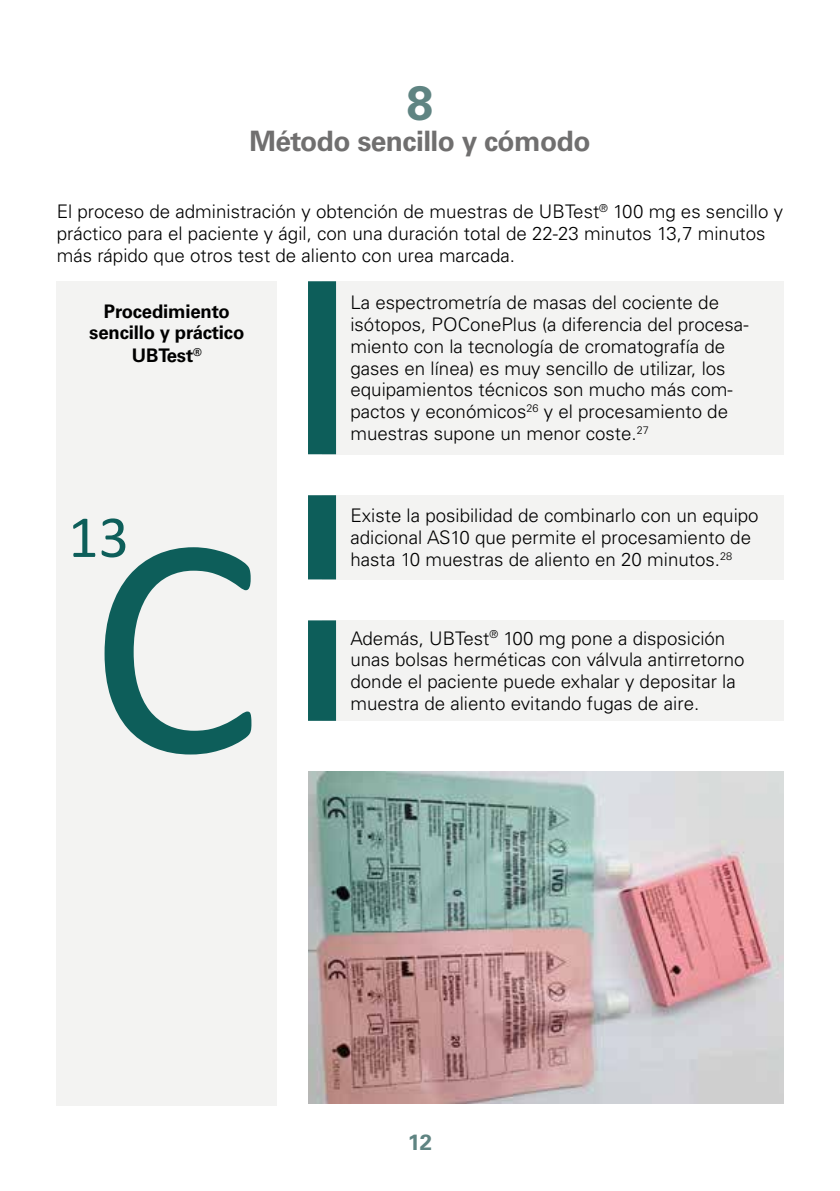
<style>
.page{position:relative;width:840px;height:1191px;background:#fff}
.page>*{position:absolute;margin:0;border:0;box-sizing:border-box;transform-origin:0 0}
.t1{font:320px "Calibri";color:#0d5e5a}
.t2{font:60px "Calibri";color:#0d5e5a}
.t3{font:700 48px "Univers LT Std";color:#5f8482}
.t4{font:700 28px "Univers LT Std";letter-spacing:-.02em;color:#706f6f}
.t5{font:700 22px "Univers LT Std";color:#5f8482}
.t6{font:300 18.8px/21.8px "Univers LT Std";color:#000}
.t7{font:700 18.8px/22.4px "Univers LT Std";letter-spacing:-.01em;color:#000;text-align:center}
</style>
<div class="page">
<div style="left:57px;top:281px;width:220px;height:825px;background:#f3f3f2"></div>
<div style="left:322px;top:281px;width:460px;height:173px;background:#f3f3f2"></div>
<div style="left:308px;top:281px;width:28px;height:173px;background:#0d5e5a"></div>
<div style="left:322px;top:495px;width:460px;height:84px;background:#f3f3f2"></div>
<div style="left:308px;top:495px;width:28px;height:84px;background:#0d5e5a"></div>
<div style="left:322px;top:620px;width:460px;height:101px;background:#f3f3f2"></div>
<div style="left:308px;top:620px;width:28px;height:101px;background:#0d5e5a"></div>
<img style="left:308px;top:771px;width:475px;height:332px">
<h3 class="t3" style="left:406px;top:75px;width:28px">8</h3>
<h3 class="t4" style="left:249px;top:125px;width:342px">Método sencillo y cómodo</h3>
<p class="t6" style="left:57px;top:201px;width:727px">El proceso de administración y obtención de muestras de UBTest<sup>®</sup> 100 mg es sencillo y práctico para el paciente y ágil, con una duración total de 22-23 minutos 13,7 minutos más rápido que otros test de aliento con urea marcada.</p>
<p class="t7" style="left:89px;top:300px;width:156px">Procedimiento sencillo y práctico<br>UBTest<sup>®</sup></p>
<p class="t6" style="left:350px;top:291px;width:399px">La espectrometría de masas del cociente de isótopos, POConePlus (a diferencia del procesa&shy;miento con la tecnología de cromatografía de gases en línea) es muy sencillo de utilizar, los equipamientos técnicos son mucho más com&shy;pactos y económicos<sup>26</sup> y el procesamiento de muestras supone un menor coste.<sup>27</sup></p>
<h2 class="t2" style="left:68px;top:495px;width:62px">13</h2>
<h1 class="t1" style="left:89px;top:423px;width:172px">C</h1>
<p class="t6" style="left:350px;top:505px;width:409px">Existe la posibilidad de combinarlo con un equipo adicional AS10 que permite el procesamiento de hasta 10 muestras de aliento en 20 minutos.<sup>28</sup></p>
<p class="t6" style="left:350px;top:627px;width:395px">Además, UBTest<sup>®</sup> 100 mg pone a disposición unas bolsas herméticas con válvula antirretorno donde el paciente puede exhalar y depositar la</p>
<p class="t6" style="left:350px;top:692px;width:350px">muestra de aliento evitando fugas de aire.</p>
<p class="t5" style="left:407px;top:1129px;width:26px">12</p>
</div>
